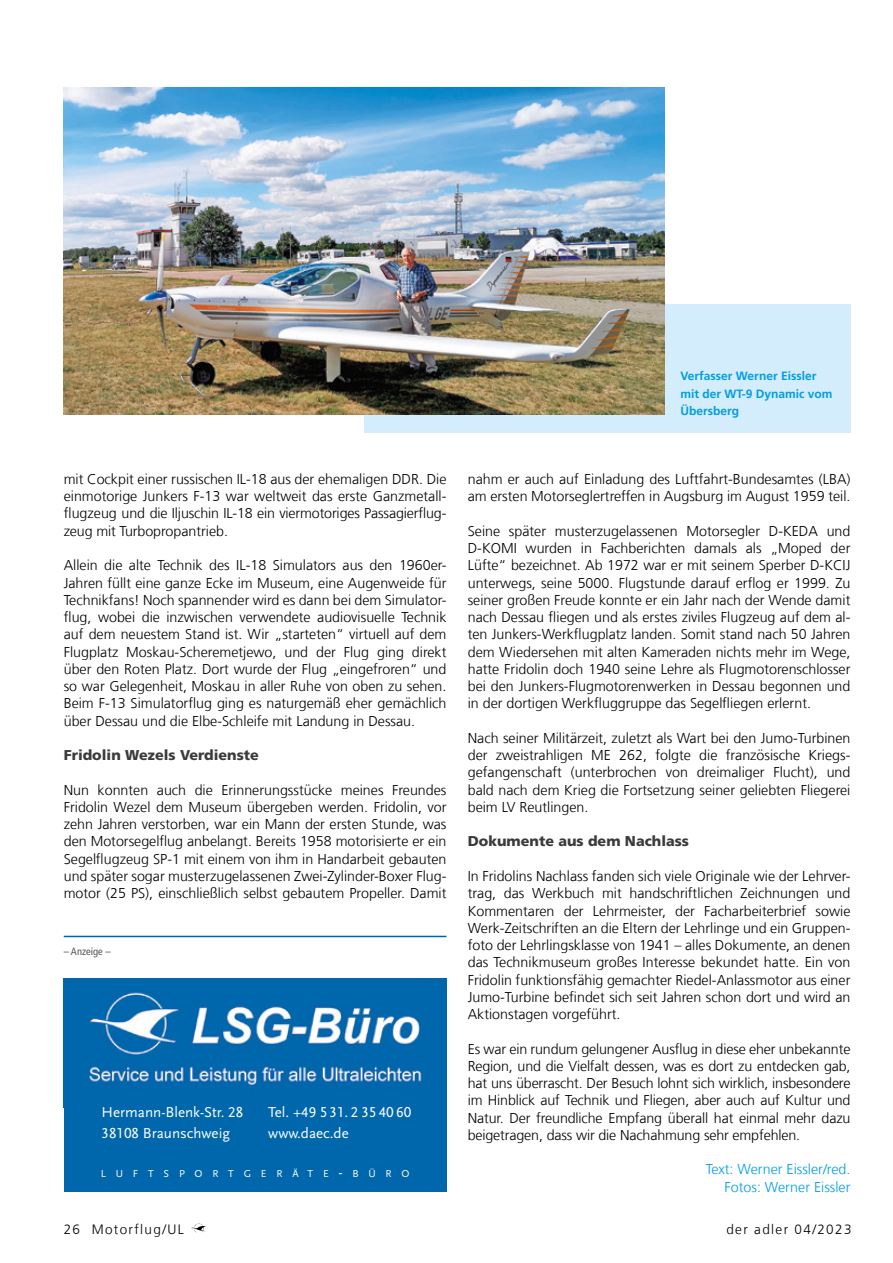
<style>
.page{position:relative;width:893px;height:1263px;background:#fff}
.page>*{position:absolute;margin:0;border:0;box-sizing:border-box;transform-origin:0 0}
.t1{font:15px/20.5px "Scala Sans LF";color:#fff}
.t2{font:300 14.25px/17.2px "Frutiger LT Com";color:#000;text-align:justify}
.t3{font:900 14.25px "Frutiger LT Com";color:#3b3b3a}
.t4{font:300 14.25px/17.2px "Frutiger LT Com";color:#009ee3;text-align:right}
.t5{font:300 13.5px "Frutiger LT Com";letter-spacing:.1em;color:#000}
.t6{font:700 12px/17.2px "Frutiger LT Com";color:#009ee3}
.t7{font:10.5px "Scala Sans LF";letter-spacing:.93em;color:#fff}
.t8{font:condensed 10.5px "Frutiger LT Com";color:#565656}
.s1{font-size:15px}
</style>
<div class="page">
<img style="left:191px;top:1223px;width:15px;height:10px">
<div style="left:364px;top:304px;width:486px;height:128px;background:#d4edfc"></div>
<img style="left:64px;top:87px;width:601px;height:328px">
<div style="left:64px;top:979px;width:382px;height:212px;background:#0067ad"></div>
<img style="left:90px;top:992px;width:330px;height:63px">
<img style="left:88px;top:1066px;width:334px;height:19px">
<hr style="left:64px;top:936px;width:382px;height:1px;background:#0062ae">
<p class="t6" style="left:680px;top:368px;width:153px">Verfasser Werner Eissler mit der WT-9 Dynamic vom<br>Übersberg</p>
<p class="t2" style="left:64px;top:470px;width:384px">mit Cockpit einer russischen IL-18 aus der ehemaligen DDR. Die einmotorige Junkers F-13 war weltweit das erste Ganzmetall&shy;flugzeug und die Iljuschin IL-18 ein viermotoriges Passagierflug&shy;zeug mit Turbopropantrieb.</p>
<p class="t2" style="left:64px;top:557px;width:384px">Allein die alte Technik des IL-18 Simulators aus den 1960er-Jahren füllt eine ganze Ecke im Museum, eine Augenweide für Technikfans! Noch spannender wird es dann bei dem Simulator&shy;flug, wobei die inzwischen verwendete audiovisuelle Technik auf dem neuestem Stand ist. Wir „starteten“ virtuell auf dem Flugplatz Moskau-Scheremetjewo, und der Flug ging direkt über den Roten Platz. Dort wurde der Flug „eingefroren“ und so war Gelegenheit, Moskau in aller Ruhe von oben zu sehen.<br>Beim F-13 Simulatorflug ging es naturgemäß eher gemächlich über Dessau und die Elbe-Schleife mit Landung in Dessau.</p>
<p class="t3" style="left:64px;top:746px;width:197px">Fridolin Wezels Verdienste</p>
<p class="t2" style="left:64px;top:781px;width:384px">Nun konnten auch die Erinnerungsstücke meines Freundes Fridolin Wezel dem Museum übergeben werden. Fridolin, vor zehn Jahren verstorben, war ein Mann der ersten Stunde, was den Motorsegelflug anbelangt. Bereits 1958 motorisierte er ein Segelflugzeug SP-1 mit einem von ihm in Handarbeit gebauten und später sogar musterzugelassenen Zwei-Zylinder-Boxer Flug&shy;motor (25 PS), einschließlich selbst gebautem Propeller. Damit</p>
<p class="t8" style="left:64px;top:945px;width:48px">– Anzeige –</p>
<p class="t1" style="left:102px;top:1102px;width:143px">Hermann-Blenk-Str. 28<br>38108 Braunschweig</p>
<p class="t7" style="left:101px;top:1168px;width:310px">LUFTSPORTGERÄTE<span class="s1">-</span>BÜRO</p>
<p class="t1" style="left:268px;top:1102px;width:144px">Tel. +49 5 31. 2 35 40 60 www.daec.de</p>
<p class="t2" style="left:468px;top:471px;width:384px">nahm er auch auf Einladung des Luftfahrt-Bundesamtes (LBA) am ersten Motorseglertreffen in Augsburg im August 1959 teil.</p>
<p class="t2" style="left:468px;top:522px;width:384px">Seine später musterzugelassenen Motorsegler D-KEDA und D-KOMI wurden in Fachberichten damals als „Moped der Lüfte“ bezeichnet. Ab 1972 war er mit seinem Sperber D-KCIJ unterwegs, seine 5000. Flugstunde darauf erflog er 1999. Zu seiner großen Freude konnte er ein Jahr nach der Wende damit nach Dessau fliegen und als erstes ziviles Flugzeug auf dem al&shy;ten Junkers-Werkflugplatz landen. Somit stand nach 50 Jahren dem Wiedersehen mit alten Kameraden nichts mehr im Wege, hatte Fridolin doch 1940 seine Lehre als Flugmotorenschlosser bei den Junkers-Flugmotorenwerken in Dessau begonnen und in der dortigen Werkfluggruppe das Segelfliegen erlernt.</p>
<p class="t2" style="left:468px;top:729px;width:384px">Nach seiner Militärzeit, zuletzt als Wart bei den Jumo-Turbinen der zweistrahligen ME 262, folgte die französische Kriegs&shy;gefangenschaft (unterbrochen von dreimaliger Flucht), und bald nach dem Krieg die Fortsetzung seiner geliebten Fliegerei beim LV Reutlingen.</p>
<p class="t3" style="left:468px;top:833px;width:223px">Dokumente aus dem Nachlass</p>
<p class="t2" style="left:468px;top:867px;width:384px">In Fridolins Nachlass fanden sich viele Originale wie der Lehrver&shy;trag, das Werkbuch mit handschriftlichen Zeichnungen und Kommentaren der Lehrmeister, der Facharbeiterbrief sowie Werk-Zeitschriften an die Eltern der Lehrlinge und ein Gruppen&shy;foto der Lehrlingsklasse von 1941 – alles Dokumente, an denen das Technikmuseum großes Interesse bekundet hatte. Ein von Fridolin funktionsfähig gemachter Riedel-Anlassmotor aus einer Jumo-Turbine befindet sich seit Jahren schon dort und wird an Aktionstagen vorgeführt.</p>
<p class="t2" style="left:468px;top:1040px;width:384px">Es war ein rundum gelungener Ausflug in diese eher unbekannte Region, und die Vielfalt dessen, was es dort zu entdecken gab, hat uns überrascht. Der Besuch lohnt sich wirklich, insbesondere im Hinblick auf Technik und Fliegen, aber auch auf Kultur und Natur. Der freundliche Empfang überall hat einmal mehr dazu beigetragen, dass wir die Nachahmung sehr empfehlen.</p>
<p class="t4" style="left:706px;top:1161px;width:146px">Text: Werner Eissler/red.<br>Fotos: Werner Eissler</p>
<p class="t5" style="left:64px;top:1221px;width:122px">26 Motorflug/UL</p>
<p class="t5" style="left:726px;top:1221px;width:127px">der adler 04/2023</p>
</div>
